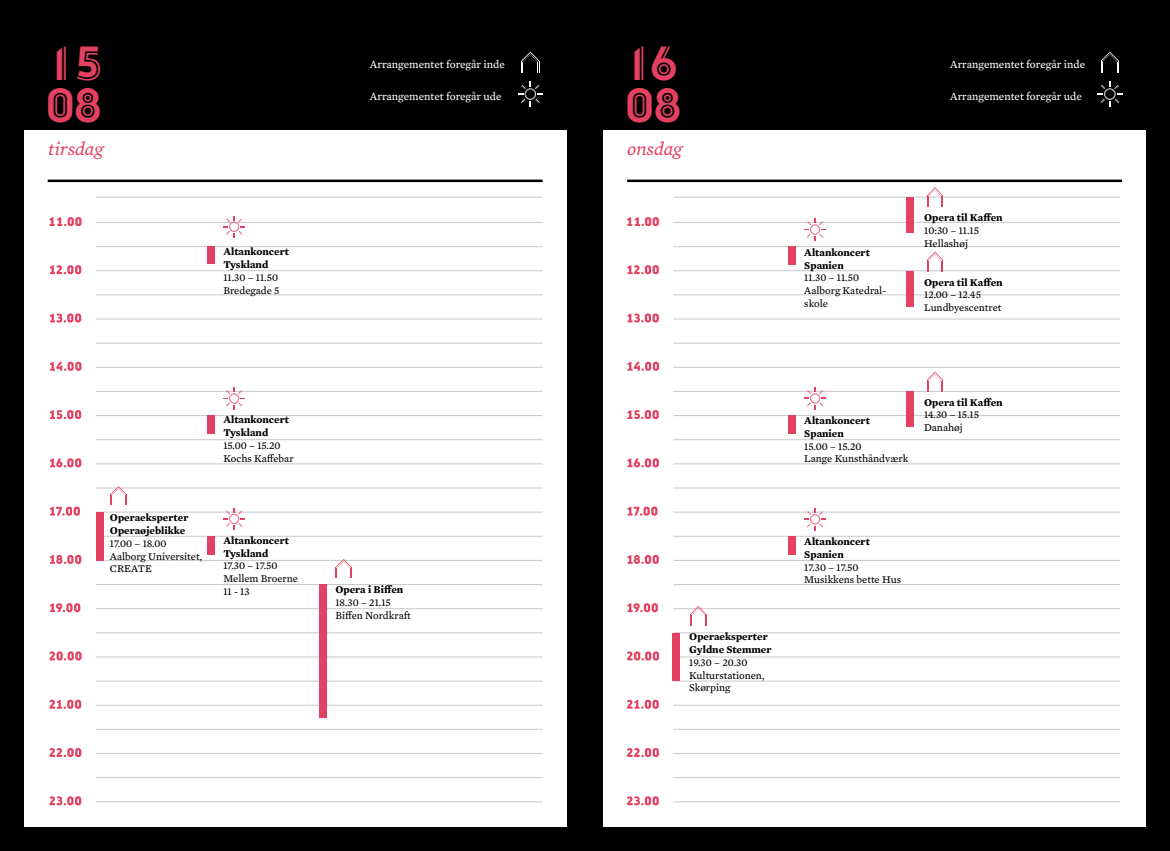
<style>
.page{position:relative;width:1170px;height:851px;background:#fff}
.page>*{position:absolute;margin:0;border:0;box-sizing:border-box;transform-origin:0 0}
.t1{font:47.75px/41.4px "Musikkens Hus Diva";letter-spacing:.05em;color:#e44061}
.t2{font:italic 18.75px "Mercury Text G3";color:#e44061}
.t3{font:12.5px "Musikkens Hus Headline";color:#e44061}
.t4{font:11.25px "Mercury Text G3";color:#fff}
.t5{font:10.62px/12.8px "Mercury Text G3";color:#000}
.t6{font:700 10.62px/12.8px "Mercury Text G3";color:#000}
</style>
<div class="page">
<div style="left:0;top:0;width:585px;height:850px;background:#000"></div>
<div style="left:585px;top:0;width:584px;height:850px;background:#000"></div>
<div style="left:24px;top:130px;width:542px;height:697px;background:#fff"></div>
<hr style="left:96px;top:222px;width:446px;height:1px;background:#c7c8ca">
<hr style="left:96px;top:197px;width:446px;height:1px;background:#c7c8ca">
<hr style="left:96px;top:246px;width:446px;height:1px;background:#c7c8ca">
<hr style="left:96px;top:270px;width:446px;height:1px;background:#c7c8ca">
<hr style="left:96px;top:294px;width:446px;height:1px;background:#c7c8ca">
<hr style="left:96px;top:318px;width:446px;height:1px;background:#c7c8ca">
<hr style="left:96px;top:343px;width:446px;height:1px;background:#c7c8ca">
<hr style="left:96px;top:367px;width:446px;height:1px;background:#c7c8ca">
<hr style="left:96px;top:391px;width:446px;height:1px;background:#c7c8ca">
<hr style="left:96px;top:415px;width:446px;height:1px;background:#c7c8ca">
<hr style="left:96px;top:439px;width:446px;height:1px;background:#c7c8ca">
<hr style="left:96px;top:463px;width:446px;height:1px;background:#c7c8ca">
<hr style="left:96px;top:487px;width:446px;height:1px;background:#c7c8ca">
<hr style="left:96px;top:511px;width:446px;height:1px;background:#c7c8ca">
<hr style="left:96px;top:536px;width:446px;height:1px;background:#c7c8ca">
<hr style="left:96px;top:560px;width:446px;height:1px;background:#c7c8ca">
<hr style="left:96px;top:584px;width:446px;height:1px;background:#c7c8ca">
<hr style="left:96px;top:608px;width:446px;height:1px;background:#c7c8ca">
<hr style="left:96px;top:632px;width:446px;height:1px;background:#c7c8ca">
<hr style="left:96px;top:656px;width:446px;height:1px;background:#c7c8ca">
<hr style="left:96px;top:680px;width:446px;height:1px;background:#c7c8ca">
<hr style="left:96px;top:704px;width:446px;height:1px;background:#c7c8ca">
<hr style="left:96px;top:753px;width:446px;height:1px;background:#c7c8ca">
<hr style="left:96px;top:729px;width:446px;height:1px;background:#c7c8ca">
<hr style="left:96px;top:777px;width:446px;height:1px;background:#c7c8ca">
<hr style="left:96px;top:801px;width:446px;height:1px;background:#c7c8ca">
<svg style="left:49px;top:796px;width:32px;height:9px"></svg>
<svg style="left:49px;top:748px;width:32px;height:9px"></svg>
<svg style="left:49px;top:699px;width:32px;height:9px"></svg>
<svg style="left:49px;top:651px;width:33px;height:9px"></svg>
<svg style="left:50px;top:603px;width:30px;height:9px"></svg>
<svg style="left:50px;top:554px;width:31px;height:10px"></svg>
<svg style="left:50px;top:506px;width:30px;height:9px"></svg>
<svg style="left:50px;top:458px;width:31px;height:9px"></svg>
<svg style="left:50px;top:410px;width:31px;height:9px"></svg>
<svg style="left:50px;top:361px;width:31px;height:10px"></svg>
<svg style="left:50px;top:313px;width:31px;height:9px"></svg>
<svg style="left:50px;top:265px;width:31px;height:9px"></svg>
<svg style="left:521px;top:52px;width:18px;height:20px"></svg>
<svg style="left:518px;top:82px;width:24px;height:24px"></svg>
<hr style="left:48px;top:179px;width:494px;height:3px;background:#000">
<svg style="left:223px;top:216px;width:22px;height:22px"></svg>
<svg style="left:223px;top:387px;width:22px;height:22px"></svg>
<svg style="left:223px;top:508px;width:22px;height:22px"></svg>
<div style="left:207px;top:246px;width:8px;height:18px;background:#e44061"></div>
<div style="left:207px;top:415px;width:8px;height:19px;background:#e44061"></div>
<div style="left:207px;top:536px;width:8px;height:18px;background:#e44061"></div>
<div style="left:96px;top:511px;width:8px;height:49px;background:#e44061"></div>
<div style="left:319px;top:584px;width:7px;height:134px;background:#e44061"></div>
<svg style="left:335px;top:559px;width:17px;height:18px"></svg>
<svg style="left:110px;top:486px;width:17px;height:18px"></svg>
<div style="left:603px;top:130px;width:542px;height:697px;background:#fff"></div>
<hr style="left:673px;top:222px;width:447px;height:1px;background:#c7c8ca">
<hr style="left:673px;top:197px;width:447px;height:1px;background:#c7c8ca">
<hr style="left:673px;top:246px;width:447px;height:1px;background:#c7c8ca">
<hr style="left:673px;top:270px;width:447px;height:1px;background:#c7c8ca">
<hr style="left:673px;top:294px;width:447px;height:1px;background:#c7c8ca">
<hr style="left:673px;top:318px;width:447px;height:1px;background:#c7c8ca">
<hr style="left:673px;top:343px;width:447px;height:1px;background:#c7c8ca">
<hr style="left:673px;top:367px;width:447px;height:1px;background:#c7c8ca">
<hr style="left:673px;top:391px;width:447px;height:1px;background:#c7c8ca">
<hr style="left:673px;top:415px;width:447px;height:1px;background:#c7c8ca">
<hr style="left:673px;top:439px;width:447px;height:1px;background:#c7c8ca">
<hr style="left:673px;top:463px;width:447px;height:1px;background:#c7c8ca">
<hr style="left:673px;top:487px;width:447px;height:1px;background:#c7c8ca">
<hr style="left:673px;top:511px;width:447px;height:1px;background:#c7c8ca">
<hr style="left:673px;top:536px;width:447px;height:1px;background:#c7c8ca">
<hr style="left:673px;top:560px;width:447px;height:1px;background:#c7c8ca">
<hr style="left:673px;top:584px;width:447px;height:1px;background:#c7c8ca">
<hr style="left:673px;top:608px;width:447px;height:1px;background:#c7c8ca">
<hr style="left:673px;top:632px;width:447px;height:1px;background:#c7c8ca">
<hr style="left:673px;top:656px;width:447px;height:1px;background:#c7c8ca">
<hr style="left:673px;top:680px;width:447px;height:1px;background:#c7c8ca">
<hr style="left:673px;top:704px;width:447px;height:1px;background:#c7c8ca">
<hr style="left:673px;top:753px;width:447px;height:1px;background:#c7c8ca">
<hr style="left:673px;top:729px;width:447px;height:1px;background:#c7c8ca">
<hr style="left:673px;top:777px;width:447px;height:1px;background:#c7c8ca">
<hr style="left:673px;top:801px;width:447px;height:1px;background:#c7c8ca">
<svg style="left:627px;top:796px;width:31px;height:9px"></svg>
<svg style="left:627px;top:748px;width:32px;height:9px"></svg>
<svg style="left:627px;top:699px;width:31px;height:9px"></svg>
<svg style="left:627px;top:651px;width:32px;height:9px"></svg>
<svg style="left:627px;top:603px;width:30px;height:9px"></svg>
<svg style="left:627px;top:554px;width:31px;height:10px"></svg>
<svg style="left:627px;top:506px;width:30px;height:9px"></svg>
<svg style="left:627px;top:458px;width:31px;height:9px"></svg>
<svg style="left:627px;top:410px;width:31px;height:9px"></svg>
<svg style="left:627px;top:361px;width:32px;height:10px"></svg>
<svg style="left:627px;top:313px;width:31px;height:9px"></svg>
<svg style="left:627px;top:265px;width:31px;height:9px"></svg>
<svg style="left:1100px;top:52px;width:19px;height:20px"></svg>
<svg style="left:1097px;top:82px;width:24px;height:24px"></svg>
<hr style="left:627px;top:179px;width:494px;height:3px;background:#000">
<svg style="left:926px;top:187px;width:17px;height:20px"></svg>
<svg style="left:804px;top:218px;width:21px;height:22px"></svg>
<svg style="left:804px;top:387px;width:21px;height:22px"></svg>
<svg style="left:804px;top:508px;width:21px;height:22px"></svg>
<div style="left:788px;top:247px;width:7px;height:18px;background:#e44061"></div>
<div style="left:788px;top:416px;width:7px;height:18px;background:#e44061"></div>
<div style="left:788px;top:536px;width:7px;height:19px;background:#e44061"></div>
<div style="left:672px;top:632px;width:8px;height:48px;background:#e44061"></div>
<svg style="left:690px;top:606px;width:16px;height:19px"></svg>
<div style="left:906px;top:271px;width:7px;height:35px;background:#e44061"></div>
<div style="left:906px;top:197px;width:7px;height:35px;background:#e44061"></div>
<div style="left:906px;top:391px;width:7px;height:35px;background:#e44061"></div>
<svg style="left:926px;top:251px;width:17px;height:20px"></svg>
<svg style="left:926px;top:371px;width:17px;height:20px"></svg>
<h1 class="t1" style="left:46px;top:42px;width:58px">15<br>08</h1>
<h2 class="t2" style="left:48px;top:135px;width:57px">tirsdag</h2>
<p class="t3" style="left:48px;top:214px;width:36px">11.00</p>
<p class="t6" style="left:223px;top:245px;width:67px">Altankoncert<br>Tyskland</p>
<p class="t5" style="left:223px;top:270px;width:58px">11.30 – 11.50<br>Bredegade 5</p>
<p class="t4" style="left:370px;top:56px;width:137px">Arrangementet foregår inde</p>
<p class="t4" style="left:370px;top:88px;width:133px">Arrangementet foregår ude</p>
<p class="t6" style="left:110px;top:511px;width:80px">Operaeksperter<br>Operaøjeblikke</p>
<p class="t5" style="left:110px;top:536px;width:94px">17.00 – 18.00<br>Aalborg Universitet,<br>CREATE</p>
<p class="t6" style="left:223px;top:413px;width:67px">Altankoncert<br>Tyskland</p>
<p class="t5" style="left:223px;top:438px;width:72px">15.00 – 15.20<br>Kochs Kaffebar</p>
<p class="t6" style="left:223px;top:533px;width:67px">Altankoncert<br>Tyskland</p>
<p class="t5" style="left:223px;top:559px;width:76px">17.30 – 17.50<br>Mellem Broerne<br>11 - 13</p>
<p class="t6" style="left:335px;top:582px;width:69px">Opera i Biffen</p>
<p class="t5" style="left:335px;top:595px;width:77px">18.30 – 21.15<br>Biffen Nordkraft</p>
<h1 class="t1" style="left:625px;top:42px;width:57px">16<br>08</h1>
<h2 class="t2" style="left:627px;top:135px;width:57px">onsdag</h2>
<p class="t3" style="left:625px;top:214px;width:36px">11.00</p>
<p class="t4" style="left:950px;top:56px;width:137px">Arrangementet foregår inde</p>
<p class="t4" style="left:950px;top:88px;width:133px">Arrangementet foregår ude</p>
<p class="t6" style="left:804px;top:245px;width:67px">Altankoncert<br>Spanien</p>
<p class="t5" style="left:804px;top:271px;width:83px">11.30 – 11.50<br>Aalborg Katedral&shy;skole</p>
<p class="t6" style="left:924px;top:211px;width:80px">Opera til Kaffen</p>
<p class="t5" style="left:924px;top:223px;width:56px">10:30 – 11.15<br>Hellashøj</p>
<p class="t6" style="left:924px;top:275px;width:80px">Opera til Kaffen</p>
<p class="t5" style="left:924px;top:288px;width:79px">12.00 – 12.45<br>Lundbyescentret</p>
<p class="t6" style="left:689px;top:629px;width:84px">Operaeksperter<br>Gyldne Stemmer</p>
<p class="t5" style="left:689px;top:655px;width:77px">19.30 – 20.30<br>Kulturstationen,<br>Skørping</p>
<p class="t6" style="left:804px;top:413px;width:67px">Altankoncert<br>Spanien</p>
<p class="t5" style="left:804px;top:439px;width:105px">15.00 – 15.20<br>Lange Kunsthåndværk</p>
<p class="t6" style="left:924px;top:395px;width:80px">Opera til Kaffen</p>
<p class="t5" style="left:924px;top:408px;width:56px">14.30 – 15.15<br>Danahøj</p>
<p class="t6" style="left:804px;top:534px;width:67px">Altankoncert<br>Spanien</p>
<p class="t5" style="left:804px;top:560px;width:98px">17.30 – 17.50<br>Musikkens bette Hus</p>
</div>
